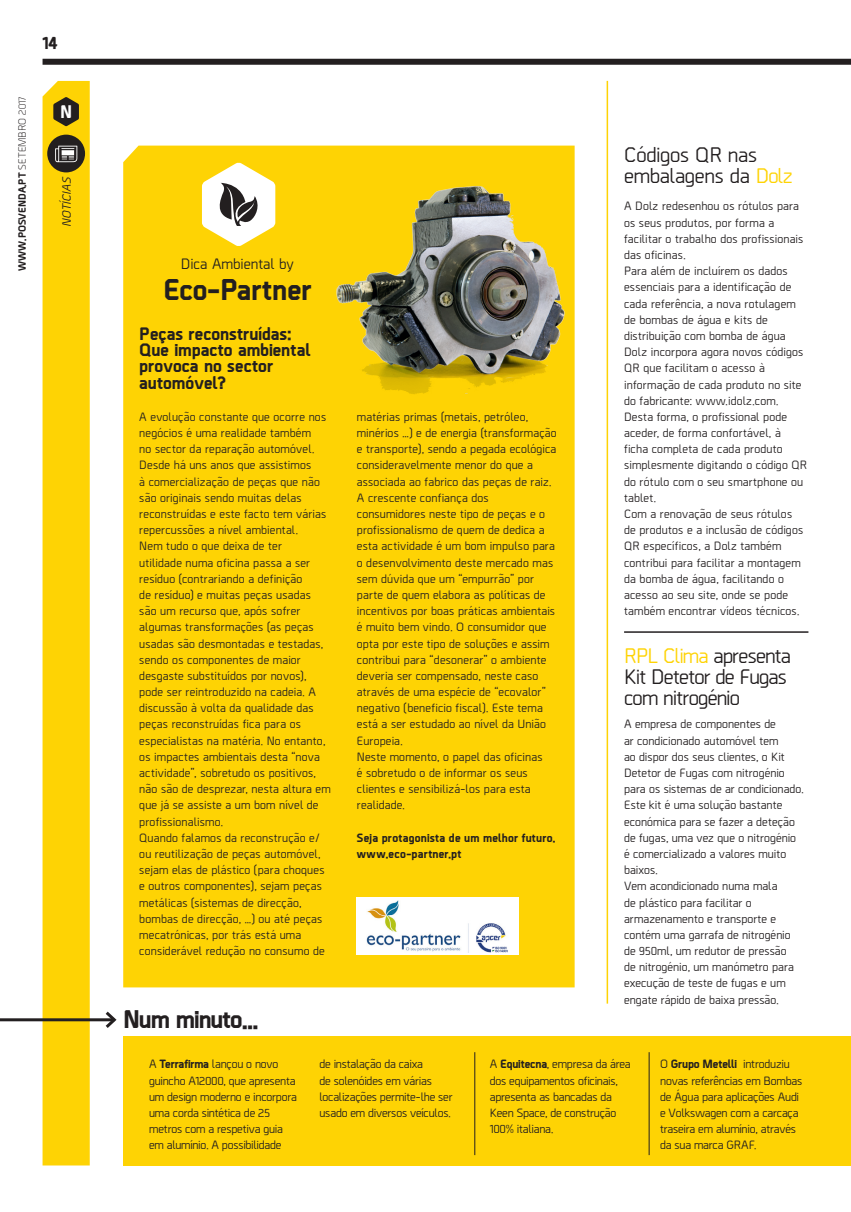
<style>
.page{position:relative;width:851px;height:1212px;background:#fff}
.page>*{position:absolute;margin:0;border:0;box-sizing:border-box;transform-origin:0 0}
.Título_3{font:800 30px "Borda";color:#231f20}
._1_titulo_34pt{font:800 25.5px "Borda";letter-spacing:-.04em;color:#231f20}
._1_titulo_34pt-2{font:500 21px/21.1px "Borda";letter-spacing:-.035em;color:#231f20}
._1_titulo_34pt-3{font:500 21px/21.1px "Borda";letter-spacing:-.015em;color:#231f20}
._1_titulo_34pt-4{font:800 18.15px "Borda";color:#fff}
.Texto_Corrido_PVP{font:800 18px/16.2px "Borda";color:#231f20}
.Título_3-2{font:500 15px "Borda";color:#231f20}
.Texto_Corrido_PVP-2{font:500 12px/16.2px "Borda";letter-spacing:.015em;color:#231f20}
.Texto_Corrido_PVP-3{font:500 12px/16.2px "Borda";letter-spacing:-.015em;color:#231f20}
.Texto_Corrido_PVP-4{font:800 12px "Borda";letter-spacing:.015em;color:#231f20}
._1_titulo_34pt-5{font:italic 500 12px "Borda";color:#231f20}
.t1{font:800 10.5px "Borda";color:#231f20}
.s1{font-weight:400}
.s2{color:#fed304}
.s3{font-weight:800}
</style>
<div class="page">
<div style="left:43px;top:59px;width:807px;height:6px;background:#231f20"></div>
<div style="left:43px;top:81px;width:47px;height:1084px;background:#fed304"></div>
<hr style="left:606px;top:81px;width:2px;height:922px;background:#fed304">
<div style="left:123px;top:1036px;width:727px;height:129px;background:#fed304"></div>
<hr style="left:0;top:1018px;width:114px;height:3px;background:#231f20">
<svg style="left:102px;top:1011px;width:15px;height:17px"></svg>
<hr style="left:624px;top:631px;width:184px;height:2px;background:#231f20">
<div style="left:47px;top:135px;width:38px;height:37px;background:#231f20;border-radius:50%"></div>
<svg style="left:55px;top:146px;width:22px;height:16px"></svg>
<svg style="left:53px;top:97px;width:26px;height:29px"></svg>
<div style="left:123px;top:146px;width:451px;height:841px;background:#fed304"></div>
<div style="left:357px;top:897px;width:162px;height:58px;background:#fff"></div>
<img style="left:366px;top:900px;width:142px;height:52px">
<svg style="left:202px;top:163px;width:73px;height:83px"></svg>
<hr style="left:474px;top:1052px;width:1px;height:103px;background:#231f20">
<hr style="left:648px;top:1052px;width:1px;height:103px;background:#231f20">
<img style="left:314px;top:174px;width:261px;height:231px">
<p class="Texto_Corrido_PVP" style="left:43px;top:33px;width:16px">14</p>
<p class="t1" style="left:15px;top:271px;width:175px;rotate:-90deg">WWW.POSVENDA.PT <span class="s1">SETEMBRO 2017</span></p>
<p class="_1_titulo_34pt-4" style="left:60px;top:98px;width:14px">N</p>
<p class="_1_titulo_34pt-5" style="left:58px;top:227px;width:52px;rotate:-90deg">NOTÍCIAS</p>
<p class="Título_3-2" style="left:181px;top:253px;width:114px">Dica Ambiental by</p>
<p class="Título_3" style="left:163px;top:268px;width:150px">Eco-‑ Partner</p>
<p class="Texto_Corrido_PVP" style="left:139px;top:324px;width:154px">Peças reconstruídas:</p>
<p class="Texto_Corrido_PVP" style="left:139px;top:340px;width:172px">Que impacto ambiental provoca no sector automóvel?</p>
<p class="Texto_Corrido_PVP-2" style="left:139px;top:408px;width:188px">A evolução constante que ocorre nos negócios é uma realidade também<br>no sector da reparação automóvel.<br>Desde há uns anos que assistimos<br>à comercialização de peças que não são originais sendo muitas delas reconstruídas e este facto tem várias repercussões a nível ambiental.</p>
<p class="Texto_Corrido_PVP-2" style="left:139px;top:537px;width:193px">Nem tudo o que deixa de ter<br>utilidade numa oficina passa a ser resíduo (contrariando a definição<br>de resíduo) e muitas peças usadas são um recurso que, após sofrer algumas transformações (as peças usadas são desmontadas e testadas, sendo os componentes de maior desgaste substituídos por novos), pode ser reintroduzido na cadeia. A discussão à volta da qualidade das peças reconstruídas fica para os especialistas na matéria. No entanto, os impactes ambientais desta “nova actividade”, sobretudo os positivos, não são de desprezar, nesta altura em que já se assiste a um bom nível de profissionalismo.</p>
<p class="Texto_Corrido_PVP-2" style="left:139px;top:829px;width:187px">Quando falamos da reconstrução e/ ou reutilização de peças automóvel, sejam elas de plástico (para choques e outros componentes), sejam peças metálicas (sistemas de direcção, bombas de direcção, …) ou até peças mecatrónicas, por trás está uma considerável redução no consumo de</p>
<p class="_1_titulo_34pt" style="left:123px;top:1000px;width:137px">Num minuto...</p>
<p class="Texto_Corrido_PVP-2" style="left:357px;top:408px;width:201px">matérias primas (metais, petróleo, minérios …) e de energia (transformação e transporte), sendo a pegada ecológica consideravelmente menor do que a associada ao fabrico das peças de raiz.</p>
<p class="Texto_Corrido_PVP-2" style="left:357px;top:489px;width:200px">A crescente confiança dos consumidores neste tipo de peças e o profissionalismo de quem de dedica a esta actividade é um bom impulso para o desenvolvimento deste mercado mas sem dúvida que um “empurrão” por parte de quem elabora as políticas de incentivos por boas práticas ambientais é muito bem vindo. O consumidor que opta por este tipo de soluções e assim contribui para “desonerar” o ambiente deveria ser compensado, neste caso através de uma espécie de “ecovalor” negativo (beneficio fiscal). Este tema está a ser estudado ao nível da União Europeia.</p>
<p class="Texto_Corrido_PVP-2" style="left:357px;top:748px;width:187px">Neste momento, o papel das oficinas é sobretudo o de informar os seus clientes e sensibilizá-los para esta realidade.</p>
<p class="Texto_Corrido_PVP-4" style="left:357px;top:829px;width:200px">Seja protagonista de um melhor futuro.</p>
<p class="Texto_Corrido_PVP-4" style="left:357px;top:845px;width:106px">www.eco-partner.pt</p>
<p class="_1_titulo_34pt-3" style="left:624px;top:142px;width:170px">Códigos QR nas embalagens da <span class="s2">Dolz</span></p>
<p class="Texto_Corrido_PVP-2" style="left:624px;top:197px;width:181px">A Dolz redesenhou os rótulos para os seus produtos, por forma a facilitar o trabalho dos profissionais das oficinas.</p>
<p class="Texto_Corrido_PVP-2" style="left:624px;top:262px;width:181px">Para além de incluírem os dados essenciais para a identificação de cada referência, a nova rotulagem de bombas de água e kits de distribuição com bomba de água<br>Dolz incorpora agora novos códigos<br>QR que facilitam o acesso à informação de cada produto no site do fabricante: www.idolz.com.</p>
<p class="Texto_Corrido_PVP-2" style="left:624px;top:408px;width:185px">Desta forma, o profissional pode aceder, de forma confortável, à ficha completa de cada produto simplesmente digitando o código QR do rótulo com o seu smartphone ou tablet.</p>
<p class="Texto_Corrido_PVP-2" style="left:624px;top:505px;width:181px">Com a renovação de seus rótulos de produtos e a inclusão de códigos<br>QR específicos, a Dolz também contribui para facilitar a montagem da bomba de água, facilitando o acesso ao seu site, onde se pode também encontrar vídeos técnicos.</p>
<p class="_1_titulo_34pt-2" style="left:624px;top:644px;width:168px"><span class="s2">RPL Clima</span> apresenta<br>Kit Detetor de Fugas com nitrogénio</p>
<p class="Texto_Corrido_PVP-2" style="left:624px;top:715px;width:181px">A empresa de componentes de<br>ar condicionado automóvel tem<br>ao dispor dos seus clientes, o Kit<br>Detetor de Fugas com nitrogénio para os sistemas de ar condicionado.<br>Este kit é uma solução bastante económica para se fazer a deteção de fugas, uma vez que o nitrogénio é comercializado a valores muito baixos.</p>
<p class="Texto_Corrido_PVP-2" style="left:624px;top:877px;width:171px">Vem acondicionado numa mala<br>de plástico para facilitar o armazenamento e transporte e contém uma garrafa de nitrogénio de 950ml, um redutor de pressão de nitrogénio, um manómetro para execução de teste de fugas e um engate rápido de baixa pressão.</p>
<p class="Texto_Corrido_PVP-3" style="left:149px;top:1055px;width:149px">A <span class="s3">Terrafirma</span> lançou o novo guincho A12000, que apresenta um design moderno e incorpora uma corda sintética de 25 metros com a respetiva guia em alumínio. A possibilidade</p>
<p class="Texto_Corrido_PVP-3" style="left:319px;top:1055px;width:135px">de instalação da caixa<br>de solenóides em várias localizações permite-lhe ser usado em diversos veículos.</p>
<p class="Texto_Corrido_PVP-3" style="left:489px;top:1055px;width:142px">A <span class="s3">Equitecna</span>, empresa da área dos equipamentos oficinais, apresenta as bancadas da<br>Keen Space, de construção<br>100% italiana.</p>
<p class="Texto_Corrido_PVP-3" style="left:660px;top:1055px;width:144px">O <span class="s3">Grupo Metelli</span> introduziu novas referências em Bombas de Água para aplicações Audi e Volkswagen com a carcaça traseira em alumínio, através da sua marca GRAF.</p>
</div>
